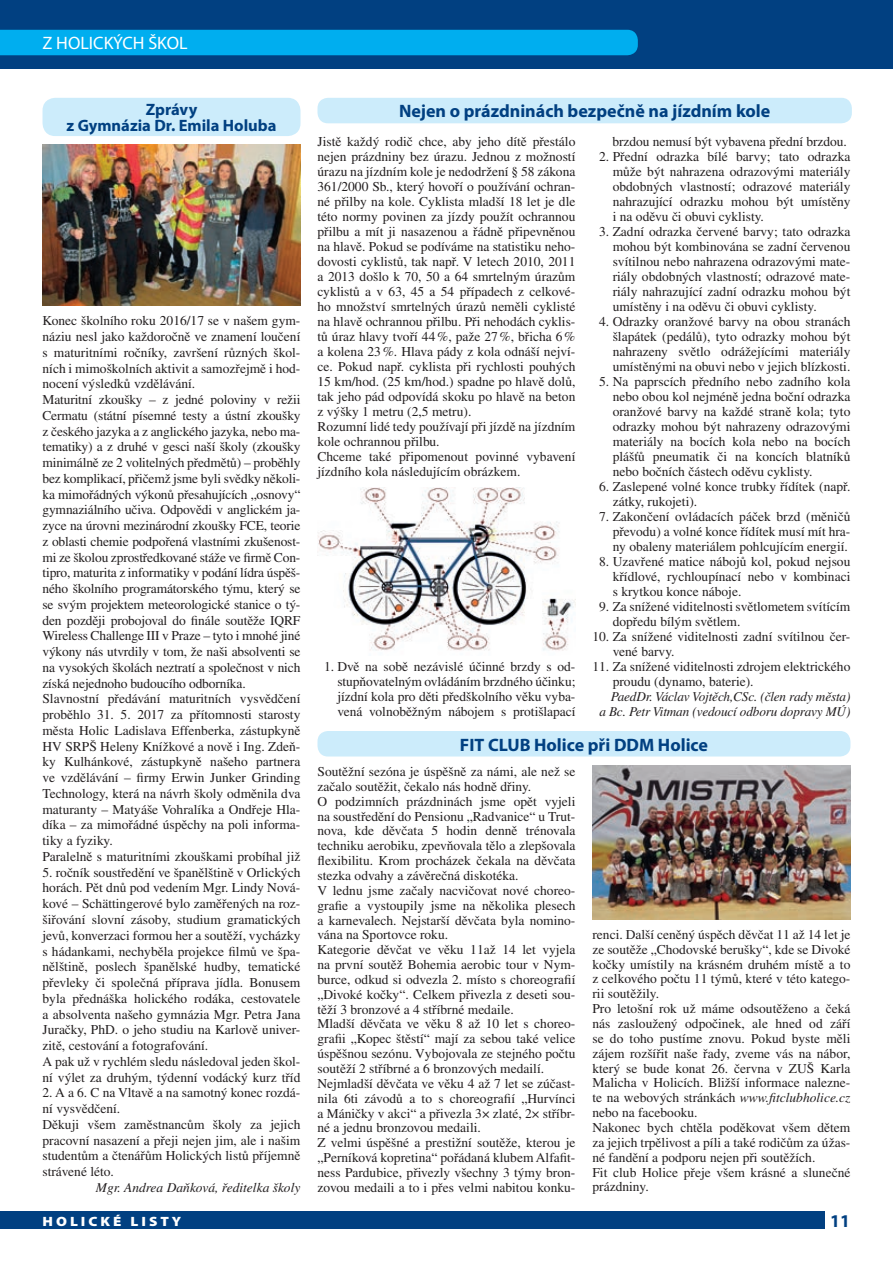
<style>
.page{position:relative;width:893px;height:1263px;background:#fff}
.page>*{position:absolute;margin:0;border:0;box-sizing:border-box;transform-origin:0 0}
.t1{font:700 18px "Myriad Pro";color:#014081}
.t2{font:18px "Myriad Pro";color:#fff}
.t3{font:700 16.5px/16.5px "Myriad Pro";color:#014081;text-align:center}
.t4{font:13.5px/15.8px "Times CE";color:#231f20}
.t5{font:italic 13.5px/15px "Times CE";letter-spacing:-.01em;color:#231f20;text-align:right}
.t6{font:900 13.5px "Myriad Pro";letter-spacing:.2em;color:#fff;scale:1.11 1}
.s1{font-style:italic}
</style>
<div class="page">
<div style="left:0;top:1212px;width:825px;height:17px;background:#014081"></div>
<div style="left:0;top:0;width:893px;height:68px;background:#014081"></div>
<div style="left:0;top:30px;width:638px;height:25px;background:#00aeef"></div>
<div style="left:317px;top:731px;width:533px;height:25px;background:#ccecfb;border-radius:10px"></div>
<div style="left:43px;top:98px;width:257px;height:38px;background:#ccecfb;border-radius:13px"></div>
<div style="left:317px;top:98px;width:535px;height:25px;background:#ccecfb;border-radius:10px"></div>
<img style="left:43px;top:145px;width:257px;height:160px">
<img style="left:592px;top:765px;width:258px;height:155px">
<img style="left:317px;top:487px;width:258px;height:164px">
<h1 class="t2" style="left:43px;top:32px;width:147px">Z HOLICKÝCH ŠKOL</h1>
<p class="t3" style="left:67px;top:101px;width:211px">Zprávy<br>z Gymnázia Dr. Emila Holuba</p>
<h1 class="t1" style="left:399px;top:99px;width:373px">Nejen o prázdninách bezpečně na jízdním kole</h1>
<p class="t4" style="left:612px;top:134px;width:236px">brzdou nemusí být vybavena přední brzdou.</p>
<p class="t4" style="left:613px;top:149px;width:239px;line-height:15px;text-align:justify;text-indent:-14px">2. Přední odrazka bílé barvy; tato odrazka může být nahrazena odrazovými materiály obdobných vlastností; odrazové materiály nahrazující odrazku mohou být umístěny i na oděvu či obuvi cyklisty.</p>
<p class="t4" style="left:613px;top:224px;width:239px;line-height:15px;text-align:justify;text-indent:-14px">3. Zadní odrazka červené barvy; tato odrazka mohou být kombinována se zadní červenou svítilnou nebo nahrazena odrazovými mate&shy;riály obdobných vlastností; odrazové mate&shy;riály nahrazující zadní odrazku mohou být umístěny i na oděvu či obuvi cyklisty.</p>
<p class="t4" style="left:613px;top:314px;width:239px;line-height:15px;text-align:justify;text-indent:-14px">4. Odrazky oranžové barvy na obou stranách šlapátek (pedálů), tyto odrazky mohou být nahrazeny světlo odrážejícími materiály umístěnými na obuvi nebo v jejich blízkosti.</p>
<p class="t4" style="left:613px;top:374px;width:239px;line-height:15px;text-align:justify;text-indent:-14px">5. Na paprscích předního nebo zadního kola nebo obou kol nejméně jedna boční odrazka oranžové barvy na každé straně kola; tyto odrazky mohou být nahrazeny odrazovými materiály na bocích kola nebo na bocích plášťů pneumatik či na koncích blatníků nebo bočních částech oděvu cyklisty.</p>
<p class="t4" style="left:613px;top:479px;width:239px;line-height:15px;text-indent:-14px">6. Zaslepené volné konce trubky řídítek (např. zátky, rukojeti).</p>
<p class="t4" style="left:613px;top:509px;width:239px;line-height:15px;text-align:justify;text-indent:-13px">7. Zakončení ovládacích páček brzd (měničů převodu) a volné konce řídítek musí mít hra&shy;ny obaleny materiálem pohlcujícím energií.</p>
<p class="t4" style="left:613px;top:554px;width:239px;line-height:15px;text-align:justify;text-indent:-14px">8. Uzavřené matice nábojů kol, pokud nejsou křídlové, rychloupínací nebo v kombinaci s krytkou konce náboje.</p>
<p class="t4" style="left:613px;top:599px;width:239px;line-height:15px;text-indent:-14px">9. Za snížené viditelnosti světlometem svítícím dopředu bílým světlem.</p>
<p class="t4" style="left:613px;top:629px;width:239px;line-height:15px;text-indent:-20px">10. Za snížené viditelnosti zadní svítilnou čer&shy;vené barvy.</p>
<p class="t4" style="left:613px;top:659px;width:239px;line-height:15px;text-indent:-20px">11. Za snížené viditelnosti zdrojem elektrického proudu (dynamo, baterie).</p>
<p class="t5" style="left:599px;top:689px;width:253px">PaedDr. Václav Vojtěch,CSc. (člen rady města)<br>a Bc. Petr Vitman (vedoucí odboru dopravy MÚ)</p>
<h1 class="t1" style="left:460px;top:733px;width:250px">FIT CLUB Holice při DDM Holice</h1>
<p class="t4" style="left:317px;top:134px;width:259px;line-height:15px">Jistě každý rodič chce, aby jeho dítě přestálo nejen prázdniny bez úrazu. Jednou z možností úrazu na jízdním kole je nedodržení § 58 zákona 361/2000 Sb., který hovoří o používání ochran&shy;né přilby na kole. Cyklista mladší 18 let je dle této normy povinen za jízdy použít ochrannou přilbu a mít ji nasazenou a řádně připevněnou na hlavě. Pokud se podíváme na statistiku neho&shy;dovosti cyklistů, tak např. V letech 2010, 2011 a 2013 došlo k 70, 50 a 64 smrtelným úrazům cyklistů a v 63, 45 a 54 případech z celkové&shy;ho množství smrtelných úrazů neměli cyklisté na hlavě ochrannou přilbu. Při nehodách cyklis&shy;tů úraz hlavy tvoří 44%, paže 27%, břicha 6% a kolena 23%. Hlava pády z kola odnáší nejví&shy;ce. Pokud např. cyklista při rychlosti pouhých 15 km/hod. (25 km/hod.) spadne po hlavě dolů, tak jeho pád odpovídá skoku po hlavě na beton z výšky 1 metru (2,5 metru).<br>Rozumní lidé tedy používají při jízdě na jízdním kole ochrannou přilbu.<br>Chceme také připomenout povinné vybavení jízdního kola následujícím obrázkem.</p>
<p class="t4" style="left:42px;top:313px;width:259px">Konec školního roku 2016/17 se v našem gym&shy;náziu nesl jako každoročně ve znamení loučení s maturitními ročníky, završení různých škol&shy;ních i mimoškolních aktivit a samozřejmě i hod&shy;nocení výsledků vzdělávání.<br>Maturitní zkoušky – z jedné poloviny v režii Cermatu (státní písemné testy a ústní zkoušky z českého jazyka a z anglického jazyka, nebo ma&shy;tematiky) a z druhé v gesci naší školy (zkoušky minimálně ze 2 volitelných předmětů) – proběhly bez komplikací, přičemž jsme byli svědky několi&shy;ka mimořádných výkonů přesahujících „osnovy“ gymnaziálního učiva. Odpovědi v anglickém ja&shy;zyce na úrovni mezinárodní zkoušky FCE, teorie z oblasti chemie podpořená vlastními zkušenost&shy;mi ze školou zprostředkované stáže ve firmě Con&shy;tipro, maturita z informatiky v podání lídra úspěš&shy;ného školního programátorského týmu, který se se svým projektem meteorologické stanice o tý&shy;den později probojoval do finále soutěže IQRF Wireless Challenge III v Praze – tyto i mnohé jiné výkony nás utvrdily v tom, že naši absolventi se na vysokých školách neztratí a společnost v nich získá nejednoho budoucího odborníka.<br>Slavnostní předávání maturitních vysvědčení proběhlo 31. 5. 2017 za přítomnosti starosty města Holic Ladislava Effenberka, zástupkyně HV SRPŠ Heleny Knížkové a nově i Ing. Zdeň&shy;ky Kulhánkové, zástupkyně našeho partnera ve vzdělávání – firmy Erwin Junker Grinding Technology, která na návrh školy odměnila dva maturanty – Matyáše Vohralíka a Ondřeje Hla&shy;díka – za mimořádné úspěchy na poli informa&shy;tiky a fyziky.<br>Paralelně s maturitními zkouškami probíhal již</p>
<p class="t4" style="left:42px;top:864px;width:259px">5. ročník soustředění ve španělštině v Orlických horách. Pět dnů pod vedením Mgr. Lindy Nová&shy;kové – Schättingerové bylo zaměřených na roz&shy;šiřování slovní zásoby, studium gramatických jevů, konverzaci formou her a soutěží, vycházky s hádankami, nechyběla projekce filmů ve špa&shy;nělštině, poslech španělské hudby, tematické převleky či společná příprava jídla. Bonusem byla přednáška holického rodáka, cestovatele a absolventa našeho gymnázia Mgr. Petra Jana Juračky, PhD. o jeho studiu na Karlově univer&shy;zitě, cestování a fotografování.<br>A pak už v rychlém sledu následoval jeden škol&shy;ní výlet za druhým, týdenní vodácký kurz tříd</p>
<p class="t4" style="left:42px;top:1085px;width:259px">2. A a 6. C na Vltavě a na samotný konec rozdá&shy;ní vysvědčení.<br>Děkuji všem zaměstnancům školy za jejich pracovní nasazení a přeji nejen jim, ale i našim studentům a čtenářům Holických listů příjemně strávené léto.</p>
<p class="t5" style="left:96px;top:1179px;width:206px">Mgr. Andrea Daňková, ředitelka školy</p>
<p class="t4" style="left:337px;top:659px;width:240px;line-height:15px;text-align:justify;text-indent:-13px">1. Dvě na sobě nezávislé účinné brzdy s od&shy;stupňovatelným ovládáním brzdného účinku; jízdní kola pro děti předškolního věku vyba&shy;vená volnoběžným nábojem s protišlapací</p>
<p class="t4" style="left:317px;top:764px;width:259px;line-height:14.9px">Soutěžní sezóna je úspěšně za námi, ale než se začalo soutěžit, čekalo nás hodně dřiny.<br>O podzimních prázdninách jsme opět vyjeli na soustředění do Pensionu „Radvanice“ u Trut&shy;nova, kde děvčata 5 hodin denně trénovala techniku aerobiku, zpevňovala tělo a zlepšovala flexibilitu. Krom procházek čekala na děvčata stezka odvahy a závěrečná diskotéka.<br>V lednu jsme začaly nacvičovat nové choreo&shy;grafie a vystoupily jsme na několika plesech a karnevalech. Nejstarší děvčata byla nomino&shy;vána na Sportovce roku.<br>Kategorie děvčat ve věku 11až 14 let vyjela na první soutěž Bohemia aerobic tour v Nym&shy;burce, odkud si odvezla 2. místo s choreografií „Divoké kočky“. Celkem přivezla z deseti sou&shy;těží 3 bronzové a 4 stříbrné medaile.<br>Mladší děvčata ve věku 8 až 10 let s choreo&shy;grafii „Kopec štěstí“ mají za sebou také velice úspěšnou sezónu. Vybojovala ze stejného počtu soutěží 2 stříbrné a 6 bronzových medailí.<br>Nejmladší děvčata ve věku 4 až 7 let se zúčast&shy;nila 6ti závodů a to s choreografií „Hurvínci a Máničky v akci“ a přivezla 3× zlaté, 2× stříbr&shy;né a jednu bronzovou medaili.<br>Z velmi úspěšné a prestižní soutěže, kterou je „Perníková kopretina“ pořádaná klubem Alfafit&shy;ness Pardubice, přivezly všechny 3 týmy bron&shy;zovou medaili a to i přes velmi nabitou konku-</p>
<p class="t4" style="left:592px;top:927px;width:259px;line-height:14.9px">renci. Další ceněný úspěch děvčat 11 až 14 let je ze soutěže „Chodovské berušky“, kde se Divoké kočky umístily na krásném druhém místě a to z celkového počtu 11 týmů, které v této katego&shy;rii soutěžily.<br>Pro letošní rok už máme odsoutěženo a čeká nás zasloužený odpočinek, ale hned od září se do toho pustíme znovu. Pokud byste měli zájem rozšířit naše řady, zveme vás na nábor, který se bude konat 26. června v ZUŠ Karla Malicha v Holicích. Bližší informace nalezne&shy;te na webových stránkách <span class="s1">www.fitclubholice.cz </span>nebo na facebooku.<br>Nakonec bych chtěla poděkovat všem dětem za jejich trpělivost a píli a také rodičům za úžas&shy;né fandění a podporu nejen při soutěžích.<br>Fit club Holice přeje všem krásné a slunečné prázdniny.</p>
<p class="t6" style="left:43px;top:1212px;width:127px">HOLICKÉ LISTY</p>
</div>
